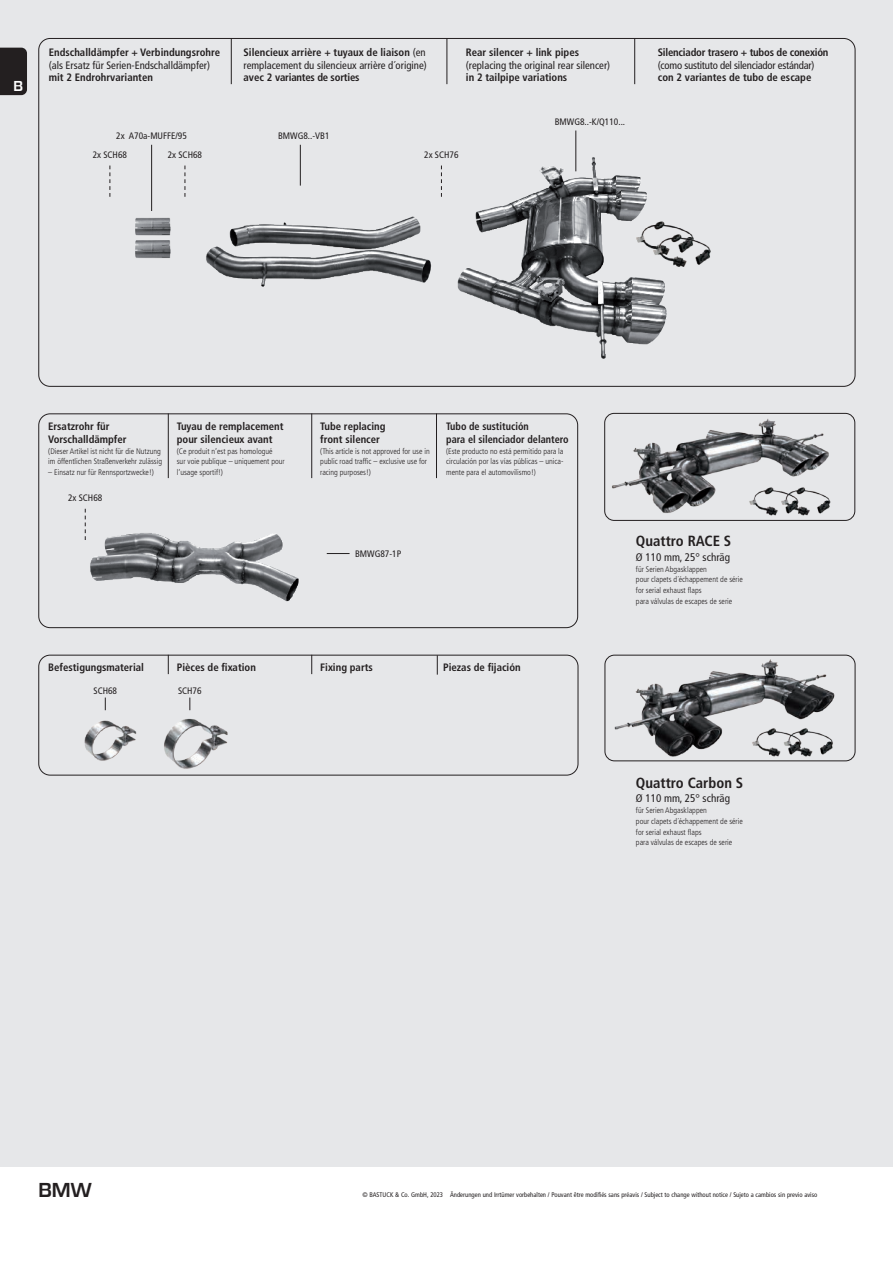
<style>
.page{position:relative;width:893px;height:1263px;background:#fff}
.page>*{position:absolute;margin:0;border:0;box-sizing:border-box;transform-origin:0 0}
.t1{font:600 18.75px "Eurostile";color:#231f20}
.t2{font:700 condensed 14.7px "Frutiger LT Std";color:#231f20}
.t3{font:600 13.35px "Eurostile";color:#fff}
.t4{font:condensed 11.1px "Frutiger LT Std";color:#231f20}
.t5{font:700 condensed 10.65px/12.9px "Frutiger LT Std";color:#231f20}
.t6{font:condensed 10.65px/12.9px "Frutiger LT Std";color:#231f20}
.t7{font:700 condensed 10.65px "Frutiger LT Std";letter-spacing:-.02em;color:#231f20}
.t8{font:700 condensed 10.65px/12.9px "Frutiger LT Std";color:#231f20;scale:.95 1}
.t9{font:condensed 10.65px "Frutiger LT Std";letter-spacing:-.02em;color:#231f20}
.t10{font:condensed 9.45px "Frutiger LT Std";color:#231f20}
.t11{font:300 condensed 8.1px/10.6px "Frutiger LT Std";color:#231f20}
.t12{font:300 condensed 8.1px/10.6px "Frutiger LT Std";color:#231f20;text-align:justify;scale:.95 1}
.t13{font:condensed 6.75px "Frutiger LT Std";color:#231f20}
.s1{font-weight:700}
</style>
<div class="page">
<div style="left:0;top:0;width:893px;height:1167px;background:#e6e7e9"></div>
<svg style="left:0;top:48px;width:27px;height:47px"></svg>
<div style="left:38px;top:655px;width:540px;height:120px;border:1px solid #231f20;border-radius:11px"></div>
<svg style="left:168px;top:655px;width:1px;height:19px"></svg>
<svg style="left:311px;top:655px;width:1px;height:19px"></svg>
<svg style="left:437px;top:655px;width:1px;height:20px"></svg>
<img style="left:84px;top:720px;width:53px;height:41px">
<svg style="left:105px;top:697px;width:1px;height:13px"></svg>
<hr style="left:300px;top:145px;width:1px;height:41px;background:#231f20">
<svg style="left:110px;top:166px;width:1px;height:31px"></svg>
<div style="left:38px;top:413px;width:540px;height:215px;border:1px solid #231f20;border-radius:11px"></div>
<hr style="left:168px;top:413px;width:1px;height:65px;background:#231f20">
<hr style="left:311px;top:413px;width:1px;height:65px;background:#231f20">
<hr style="left:436px;top:413px;width:1px;height:65px;background:#231f20">
<svg style="left:327px;top:553px;width:23px;height:1px"></svg>
<svg style="left:185px;top:166px;width:1px;height:31px"></svg>
<hr style="left:151px;top:145px;width:1px;height:66px;background:#231f20">
<hr style="left:231px;top:39px;width:1px;height:45px;background:#231f20">
<hr style="left:447px;top:39px;width:1px;height:45px;background:#231f20">
<hr style="left:634px;top:39px;width:1px;height:45px;background:#231f20">
<img style="left:135px;top:248px;width:36px;height:10px">
<img style="left:242px;top:216px;width:179px;height:11px">
<img style="left:440px;top:153px;width:227px;height:206px">
<img style="left:135px;top:206px;width:36px;height:42px">
<img style="left:206px;top:227px;width:225px;height:60px">
<img style="left:634px;top:218px;width:50px;height:38px">
<img style="left:650px;top:230px;width:61px;height:38px">
<svg style="left:441px;top:166px;width:1px;height:31px"></svg>
<hr style="left:575px;top:131px;width:1px;height:40px;background:#231f20">
<img style="left:606px;top:413px;width:249px;height:106px">
<div style="left:604px;top:413px;width:251px;height:108px;border:1px solid #231f20;border-radius:9px"></div>
<img style="left:605px;top:655px;width:250px;height:106px">
<div style="left:605px;top:655px;width:250px;height:106px;border:1px solid #231f20;border-radius:9px"></div>
<img style="left:164px;top:718px;width:64px;height:51px">
<svg style="left:189px;top:697px;width:1px;height:13px"></svg>
<img style="left:84px;top:525px;width:215px;height:77px">
<svg style="left:85px;top:509px;width:1px;height:31px"></svg>
<h3 class="t3" style="left:14px;top:78px;width:11px">B</h3>
<h3 class="t5" style="left:49px;top:46px;width:173px">Endschalldämpfer + Verbindungsrohre</h3>
<h3 class="t6" style="left:49px;top:58px;width:163px">(als Ersatz für Serien-Endschalldämpfer)</h3>
<h3 class="t5" style="left:49px;top:71px;width:106px">mit 2 Endrohrvarianten</h3>
<h3 class="t6" style="left:244px;top:46px;width:185px"><span class="s1">Silencieux arrière + tuyaux de liaison</span> (en remplacement du silencieux arrière d´origine)</h3>
<h3 class="t7" style="left:244px;top:71px;width:117px">avec 2 variantes de sorties</h3>
<h3 class="t5" style="left:466px;top:46px;width:115px">Rear silencer + link pipes</h3>
<h3 class="t6" style="left:466px;top:58px;width:146px">(replacing the original rear silencer)</h3>
<h3 class="t5" style="left:466px;top:71px;width:103px">in 2 tailpipe variations</h3>
<p class="t10" style="left:555px;top:116px;width:72px">BMWG8..-K/Q110...</p>
<p class="t10" style="left:116px;top:130px;width:72px">2x A70a-MUFFE/95</p>
<p class="t10" style="left:278px;top:130px;width:53px">BMWG8..-VB1</p>
<p class="t10" style="left:93px;top:149px;width:36px">2x SCH68</p>
<p class="t10" style="left:168px;top:149px;width:36px">2x SCH68</p>
<p class="t10" style="left:424px;top:149px;width:36px">2x SCH76</p>
<h3 class="t7" style="left:658px;top:46px;width:172px">Silenciador trasero + tubos de conexión</h3>
<h3 class="t9" style="left:658px;top:59px;width:158px">(como sustituto del silenciador estándar)</h3>
<h3 class="t5" style="left:658px;top:71px;width:155px">con 2 variantes de tubo de escape</h3>
<h3 class="t5" style="left:48px;top:420px;width:80px">Ersatzrohr für<br>Vorschalldämpfer</h3>
<p class="t11" style="left:48px;top:446px;width:115px">(Dieser Artikel ist nicht für die Nutzung im öffentlichen Straßenverkehr zulässig</p>
<p class="t11" style="left:48px;top:467px;width:107px">– Einsatz nur für Rennsportzwecke!)</p>
<p class="t10" style="left:68px;top:492px;width:36px">2x SCH68</p>
<h3 class="t5" style="left:177px;top:420px;width:108px">Tuyau de remplacement pour silencieux avant</h3>
<p class="t11" style="left:177px;top:446px;width:110px">(Ce produit n‘est pas homologué<br>sur voie publique – uniquement pour l‘usage sportif!)</p>
<h3 class="t5" style="left:320px;top:420px;width:67px">Tube replacing front silencer</h3>
<p class="t11" style="left:320px;top:446px;width:111px">(This article is not approved for use in public road traffic – exclusive use for racing purposes!)</p>
<h3 class="t8" style="left:446px;top:420px;width:130px">Tubo de sustitución<br>para el silenciador delantero</h3>
<p class="t12" style="left:446px;top:446px;width:125px">(Este producto no está permitido para la circulación por las vías públicas – unica&shy;mente para el automovilismo!)</p>
<p class="t10" style="left:355px;top:548px;width:48px">BMWG87-1P</p>
<h3 class="t5" style="left:48px;top:661px;width:97px">Befestigungsmaterial</h3>
<h3 class="t5" style="left:177px;top:661px;width:81px">Pièces de fixation</h3>
<h3 class="t5" style="left:320px;top:661px;width:54px">Fixing parts</h3>
<h3 class="t5" style="left:443px;top:661px;width:79px">Piezas de fijación</h3>
<p class="t10" style="left:93px;top:685px;width:25px">SCH68</p>
<p class="t10" style="left:178px;top:685px;width:25px">SCH76</p>
<h2 class="t2" style="left:636px;top:532px;width:97px">Quattro RACE S</h2>
<h3 class="t4" style="left:636px;top:551px;width:96px">Ø 110 mm, 25° schräg</h3>
<p class="t11" style="left:636px;top:564px;width:108px">für Serien Abgasklappen<br>pour clapets d´échappement de série for serial exhaust flaps<br>para válvulas de escapes de serie</p>
<h2 class="t2" style="left:636px;top:774px;width:109px">Quattro Carbon S</h2>
<h3 class="t4" style="left:636px;top:792px;width:96px">Ø 110 mm, 25° schräg</h3>
<p class="t11" style="left:636px;top:805px;width:108px">für Serien Abgasklappen<br>pour clapets d´échappement de série for serial exhaust flaps<br>para válvulas de escapes de serie</p>
<h1 class="t1" style="left:38px;top:1178px;width:55px">BMW</h1>
<p class="t13" style="left:362px;top:1191px;width:457px">© BASTUCK &amp; Co. GmbH, 2023 Änderungen und Irrtümer vorbehalten / Pouvant être modifiés sans préavis / Subject to change without notice / Sujeto a cambios sin previo aviso</p>
</div>
